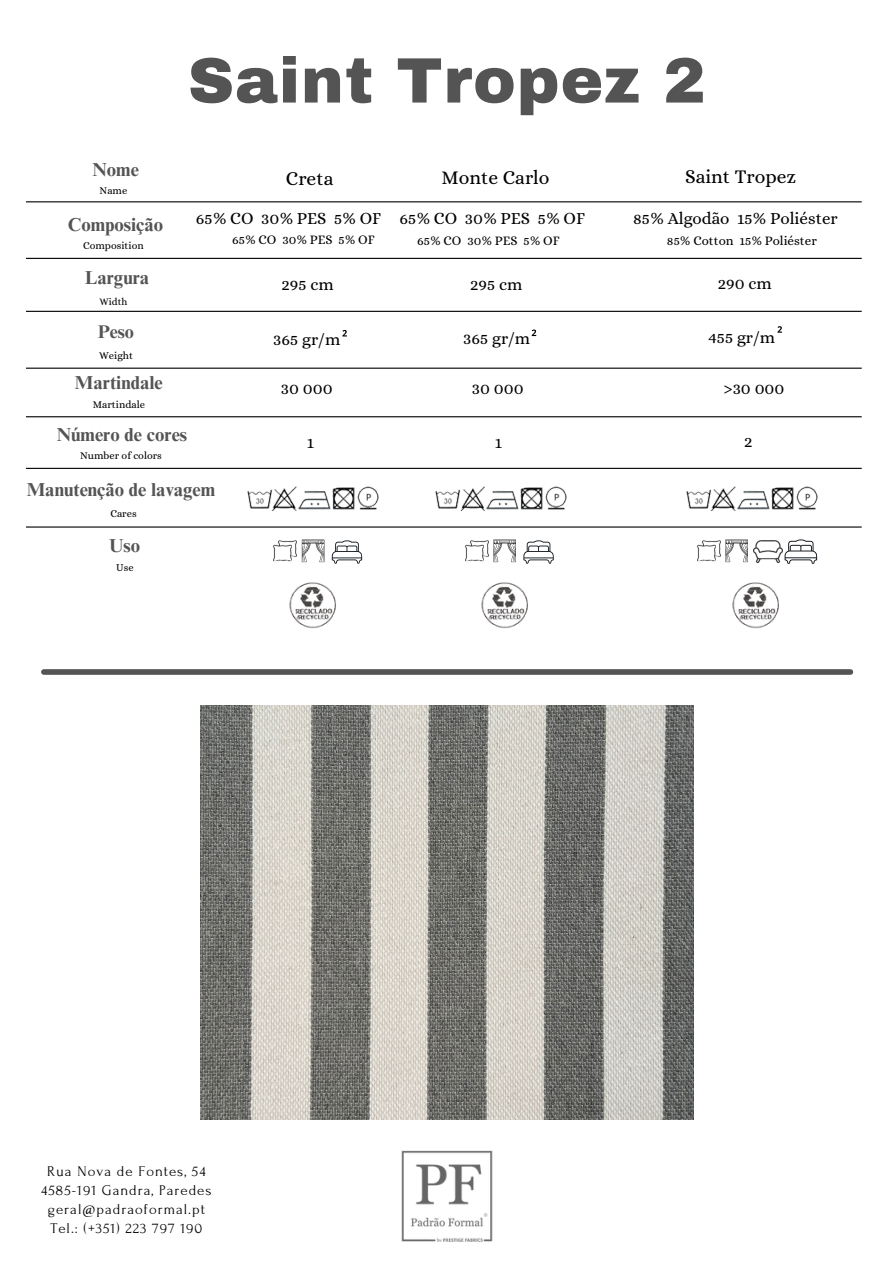
<style>
.page{position:relative;width:894px;height:1264px;background:#fff}
.page>*{position:absolute;margin:0;border:0;box-sizing:border-box;transform-origin:0 0}
.t1{font:900 64.2px "Archivo";letter-spacing:.015em;color:#545454}
.t2{font:19.5px "Alice";color:#000}
.t3{font:700 18.75px "Times NRMT Pro";color:#545454}
.t4{font:700 18.3px "Times NRMT Pro";color:#545454}
.t5{font:16.95px "Alice";color:#000}
.t6{font:14.85px/19.2px "Forum";letter-spacing:.065em;color:#000;text-align:center}
.t7{font:13.05px "Alice";color:#000}
.t8{font:10.5px "Alice";color:#000}
.t9{font:10.05px "Alice";color:#000}
</style>
<div class="page">
<img style="left:201px;top:705px;width:491px;height:414px">
<div style="left:44px;top:669px;width:806px;height:5px;background:#545454"></div>
<img style="left:401px;top:1150px;width:92px;height:91px">
<svg style="left:777px;top:326px;width:5px;height:7px"></svg>
<hr style="left:26px;top:468px;width:835px;height:1px;background:#000">
<hr style="left:26px;top:526px;width:835px;height:1px;background:#000">
<svg style="left:342px;top:330px;width:5px;height:7px"></svg>
<svg style="left:531px;top:329px;width:6px;height:8px"></svg>
<hr style="left:26px;top:201px;width:835px;height:1px;background:#000">
<hr style="left:26px;top:258px;width:835px;height:1px;background:#000">
<hr style="left:26px;top:311px;width:835px;height:1px;background:#000">
<hr style="left:26px;top:367px;width:835px;height:2px;background:#000">
<hr style="left:26px;top:416px;width:835px;height:1px;background:#000">
<img style="left:771px;top:487px;width:23px;height:23px">
<img style="left:796px;top:486px;width:22px;height:24px">
<img style="left:716px;top:486px;width:20px;height:25px">
<img style="left:734px;top:489px;width:36px;height:22px">
<img style="left:686px;top:489px;width:30px;height:22px">
<img style="left:520px;top:487px;width:23px;height:23px">
<img style="left:545px;top:486px;width:22px;height:24px">
<img style="left:465px;top:486px;width:20px;height:24px">
<img style="left:483px;top:489px;width:36px;height:22px">
<img style="left:435px;top:489px;width:30px;height:22px">
<img style="left:332px;top:487px;width:23px;height:23px">
<img style="left:357px;top:486px;width:22px;height:24px">
<img style="left:277px;top:486px;width:20px;height:25px">
<img style="left:295px;top:488px;width:36px;height:23px">
<img style="left:247px;top:489px;width:30px;height:22px">
<img style="left:697px;top:540px;width:23px;height:22px">
<svg style="left:725px;top:539px;width:22px;height:23px"></svg>
<img style="left:753px;top:540px;width:29px;height:22px">
<svg style="left:784px;top:539px;width:33px;height:25px"></svg>
<img style="left:465px;top:540px;width:23px;height:22px">
<svg style="left:493px;top:539px;width:23px;height:23px"></svg>
<svg style="left:523px;top:540px;width:30px;height:24px"></svg>
<img style="left:273px;top:540px;width:24px;height:22px">
<svg style="left:302px;top:539px;width:22px;height:23px"></svg>
<svg style="left:332px;top:540px;width:30px;height:24px"></svg>
<img style="left:289px;top:582px;width:47px;height:47px">
<img style="left:481px;top:582px;width:47px;height:47px">
<img style="left:732px;top:582px;width:47px;height:47px">
<h5 class="t3" style="left:92px;top:162px;width:48px">Nome</h5>
<h2 class="t8" style="left:100px;top:184px;width:29px">Name</h2>
<p class="t3" style="left:68px;top:217px;width:97px">Composição</p>
<p class="t8" style="left:83px;top:239px;width:62px">Composition</p>
<h5 class="t3" style="left:85px;top:271px;width:66px">Largura</h5>
<p class="t9" style="left:100px;top:295px;width:29px">Width</p>
<p class="t4" style="left:98px;top:325px;width:38px">Peso</p>
<h2 class="t8" style="left:99px;top:349px;width:35px">Weight</h2>
<p class="t3" style="left:75px;top:375px;width:89px">Martindale</p>
<p class="t8" style="left:93px;top:398px;width:54px">Martindale</p>
<p class="t1" style="left:188px;top:46px;width:519px">Saint Tropez 2</p>
<p class="t2" style="left:286px;top:167px;width:49px">Creta</p>
<p class="t5" style="left:196px;top:209px;width:187px">65% CO 30% PES 5% OF</p>
<p class="t7" style="left:232px;top:232px;width:144px">65% CO 30% PES 5% OF</p>
<p class="t2" style="left:441px;top:166px;width:109px">Monte Carlo</p>
<p class="t5" style="left:399px;top:209px;width:187px">65% CO 30% PES 5% OF</p>
<p class="t7" style="left:417px;top:233px;width:144px">65% CO 30% PES 5% OF</p>
<p class="t2" style="left:685px;top:165px;width:113px">Saint Tropez</p>
<p class="t5" style="left:633px;top:209px;width:206px">85% Algodão 15% Poliéster</p>
<p class="t7" style="left:666px;top:233px;width:151px">85% Cotton 15% Poliéster</p>
<p class="t5" style="left:281px;top:274px;width:54px">295 cm</p>
<p class="t5" style="left:470px;top:274px;width:54px">295 cm</p>
<p class="t5" style="left:717px;top:273px;width:55px">290 cm</p>
<p class="t5" style="left:273px;top:329px;width:68px">365 gr/m</p>
<h3 class="t5" style="left:463px;top:329px;width:68px">365 gr/m</h3>
<h2 class="t5" style="left:708px;top:327px;width:68px">455 gr/m</h2>
<p class="t5" style="left:281px;top:379px;width:53px">30 000</p>
<p class="t5" style="left:472px;top:379px;width:53px">30 000</p>
<p class="t5" style="left:723px;top:379px;width:63px">&gt;30 000</p>
<p class="t3" style="left:57px;top:427px;width:132px">Número de cores</p>
<h5 class="t8" style="left:80px;top:449px;width:83px">Number of colors</h5>
<h5 class="t3" style="left:27px;top:483px;width:190px">Manutenção de lavagem</h5>
<h2 class="t3" style="left:109px;top:539px;width:33px">Uso</h2>
<h5 class="t8" style="left:110px;top:507px;width:28px">Cares</h5>
<p class="t8" style="left:116px;top:561px;width:19px">Use</p>
<p class="t5" style="left:307px;top:432px;width:9px">1</p>
<p class="t5" style="left:495px;top:432px;width:9px">1</p>
<p class="t5" style="left:743px;top:432px;width:10px">2</p>
<p class="t6" style="left:41px;top:1161px;width:172px">Rua Nova de Fontes, 54<br>4585-191 Gandra, Paredes geral@padraoformal.pt<br>Tel.: (+351) 223 797 190</p>
</div>
